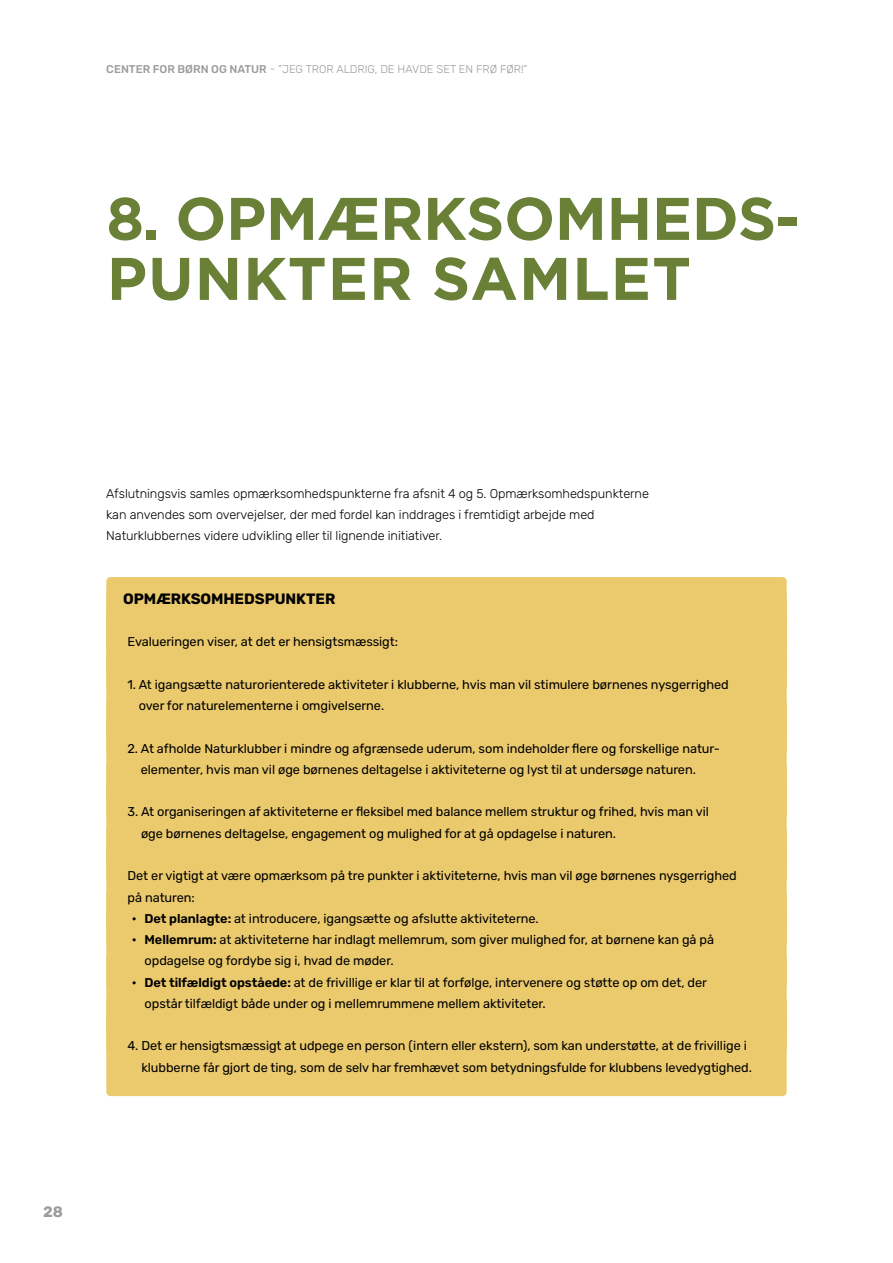
<style>
.page{position:relative;width:893px;height:1263px;background:#fff}
.page>*{position:absolute;margin:0;border:0;box-sizing:border-box;transform-origin:0 0}
.Rubrik_1{font:700 60px/60px "Gotham Pro";letter-spacing:-.005em;color:#698036}
.Konklusion_-_rubrik{font:700 15px "Rubik";letter-spacing:-.005em;color:#000}
.t1{font:700 15px "Rubik";color:#9c9c9d}
.Konklusion_-_tekst{font:12.75px/21.3px "Rubik";letter-spacing:-.005em;color:#000}
.Brødtekst{font:300 12.75px/21.3px "Rubik";letter-spacing:-.005em;color:#000}
.t2{font:300 11.25px "Rubik";color:#9c9c9d}
.s1{font-weight:500}
.s2{font-weight:600}
</style>
<div class="page">
<div style="left:106px;top:577px;width:681px;height:52px;background:#ebca6e;border-radius:4px"></div>
<div style="left:106px;top:613px;width:681px;height:58px;background:#ebca6e;border-radius:4px"></div>
<div style="left:106px;top:656px;width:681px;height:79px;background:#ebca6e;border-radius:4px"></div>
<div style="left:106px;top:719px;width:681px;height:79px;background:#ebca6e;border-radius:4px"></div>
<div style="left:106px;top:783px;width:681px;height:79px;background:#ebca6e;border-radius:4px"></div>
<div style="left:106px;top:847px;width:681px;height:79px;background:#ebca6e;border-radius:4px"></div>
<div style="left:106px;top:911px;width:681px;height:79px;background:#ebca6e;border-radius:4px"></div>
<div style="left:106px;top:953px;width:681px;height:79px;background:#ebca6e;border-radius:4px"></div>
<div style="left:106px;top:1017px;width:681px;height:79px;background:#ebca6e;border-radius:4px"></div>
<p class="t2" style="left:106px;top:63px;width:423px"><span class="s1">CENTER FOR BØRN OG NATUR</span> - ”JEG TROR ALDRIG, DE HAVDE SET EN FRØ FØR!”</p>
<p class="Rubrik_1" style="left:106px;top:187px;width:695px">8. OPMÆRKSOMHEDS-<br>PUNKTER SAMLET</p>
<p class="Brødtekst" style="left:106px;top:483px;width:544px">Afslutningsvis samles opmærksomhedspunkterne fra afsnit 4 og 5. Opmærksomhedspunkterne kan anvendes som overvejelser, der med fordel kan inddrages i fremtidigt arbejde med<br>Naturklubbernes videre udvikling eller til lignende initiativer.</p>
<p class="Konklusion_-_rubrik" style="left:123px;top:590px;width:214px">OPMÆRKSOMHEDSPUNKTER</p>
<p class="Konklusion_-_tekst" style="left:128px;top:632px;width:272px">Evalueringen viser, at det er hensigtsmæssigt:</p>
<p class="Konklusion_-_tekst" style="left:139px;top:674px;width:591px;text-indent:-11px">1. At igangsætte naturorienterede aktiviteter i klubberne, hvis man vil stimulere børnenes nysgerrighed over for naturelementerne i omgivelserne.</p>
<p class="Konklusion_-_tekst" style="left:141px;top:738px;width:581px;text-indent:-13px">2. At afholde Naturklubber i mindre og afgrænsede uderum, som indeholder flere og forskellige natur&shy;elementer, hvis man vil øge børnenes deltagelse i aktiviteterne og lyst til at undersøge naturen.</p>
<p class="Konklusion_-_tekst" style="left:141px;top:802px;width:569px;text-indent:-13px">3. At organiseringen af aktiviteterne er fleksibel med balance mellem struktur og frihed, hvis man vil øge børnenes deltagelse, engagement og mulighed for at gå opdagelse i naturen.</p>
<p class="Konklusion_-_tekst" style="left:128px;top:865px;width:611px">Det er vigtigt at være opmærksom på tre punkter i aktiviteterne, hvis man vil øge børnenes nysgerrighed på naturen:</p>
<p class="Konklusion_-_tekst" style="left:132px;top:908px;width:408px"><span class="s2">• Det planlagte:</span> at introducere, igangsætte og afslutte aktiviteterne.</p>
<p class="Konklusion_-_tekst" style="left:145px;top:929px;width:571px;text-indent:-13px"><span class="s2">• Mellemrum:</span> at aktiviteterne har indlagt mellemrum, som giver mulighed for, at børnene kan gå på opdagelse og fordybe sig i, hvad de møder.</p>
<p class="Konklusion_-_tekst" style="left:145px;top:972px;width:564px;text-indent:-13px"><span class="s2">• Det tilfældigt opståede:</span> at de frivillige er klar til at forfølge, intervenere og støtte op om det, der opstår tilfældigt både under og i mellemrummene mellem aktiviteter.</p>
<p class="Konklusion_-_tekst" style="left:141px;top:1036px;width:612px;text-indent:-14px">4. Det er hensigtsmæssigt at udpege en person (intern eller ekstern), som kan understøtte, at de frivillige i klubberne får gjort de ting, som de selv har fremhævet som betydningsfulde for klubbens levedygtighed.</p>
<p class="t1" style="left:43px;top:1203px;width:21px">28</p>
</div>
